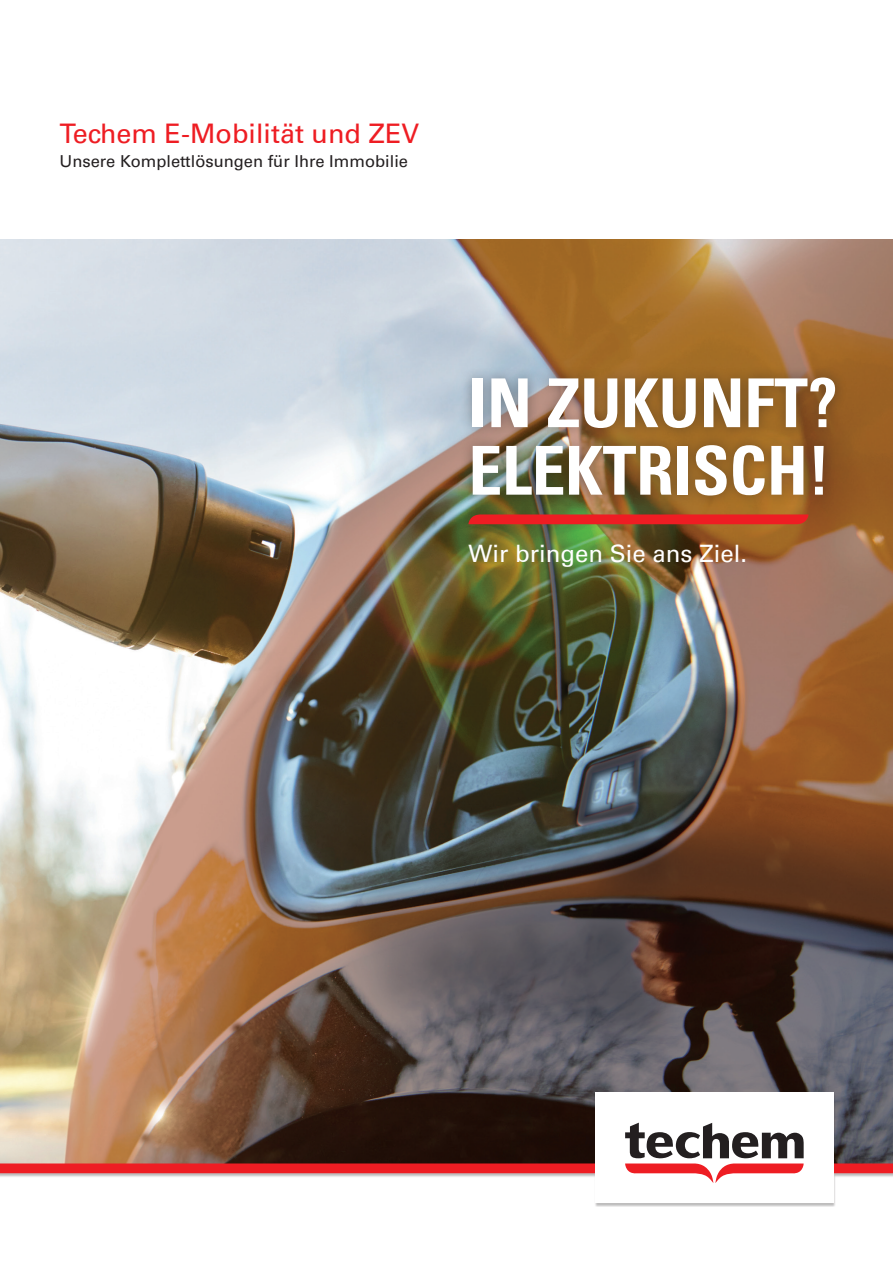
<style>
.page{position:relative;width:893px;height:1263px;background:#fff}
.page>*{position:absolute;margin:0;border:0;box-sizing:border-box;transform-origin:0 0}
.SMT_bold_condensed_pt34_zab46{font:700 condensed 67.5px "Univers LT Pro";letter-spacing:-.005em;color:#fff}
.t1{font:27px "Univers LT Pro 55 Roman";color:#ee1d23}
.SMT_bold_condensed_pt34_zab46-2{font:24px "Univers LT Pro 55 Roman";color:#fff}
.t2{font:16.5px "Univers LT Pro 55 Roman";color:#231f20}
</style>
<div class="page">
<img style="left:0;top:239px;width:893px;height:854px">
<div style="left:0;top:1093px;width:893px;height:114px;background:#231f20;opacity:.3"></div>
<div style="left:595px;top:1093px;width:238px;height:110px;background:#fff"></div>
<svg style="left:0;top:1123px;width:893px;height:60px"></svg>
<svg style="left:468px;top:514px;width:340px;height:10px"></svg>
<div style="left:460px;top:365px;width:387px;height:143px;background:#231f20;opacity:.4"></div>
<p class="t1" style="left:60px;top:115px;width:362px">Techem E-Mobilität und ZEV</p>
<p class="t2" style="left:60px;top:150px;width:350px">Unsere Komplettlösungen für Ihre Immobilie</p>
<p class="SMT_bold_condensed_pt34_zab46" style="left:468px;top:362px;width:371px">IN ZUKUNFT?</p>
<p class="SMT_bold_condensed_pt34_zab46" style="left:468px;top:429px;width:363px">ELEKTRISCH!</p>
<p class="SMT_bold_condensed_pt34_zab46-2" style="left:468px;top:537px;width:280px">Wir bringen Sie ans Ziel.</p>
</div>
